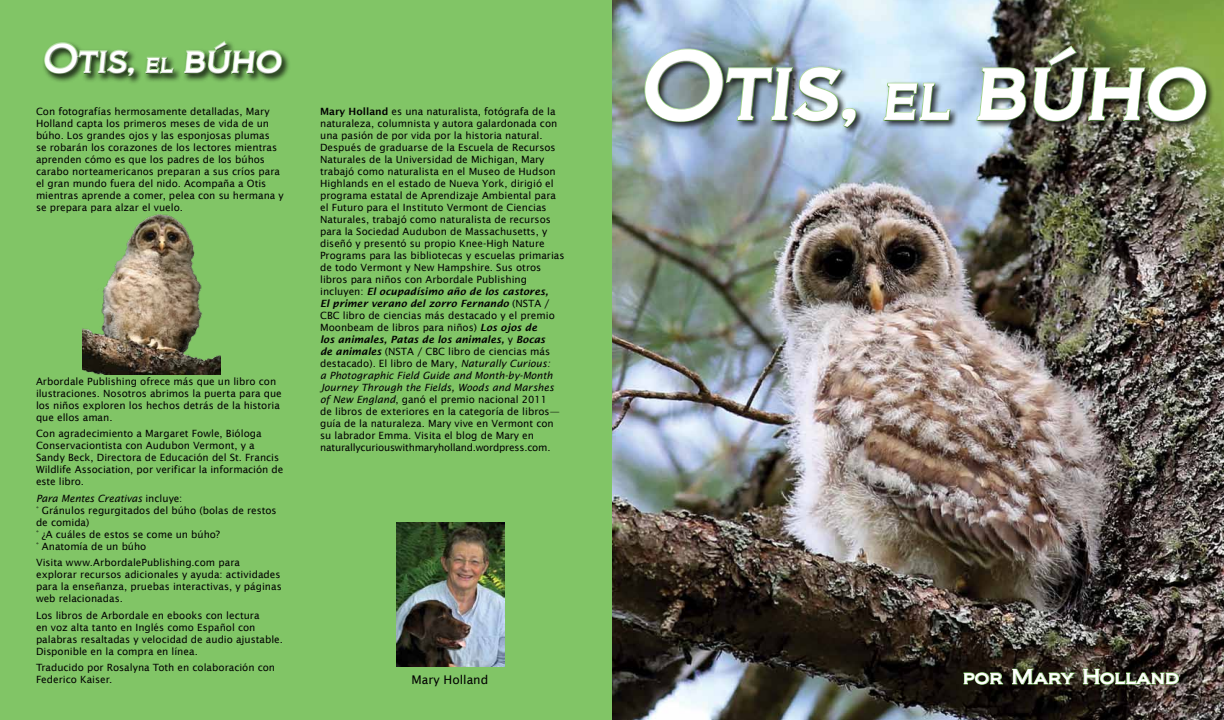
<style>
.page{position:relative;width:1224px;height:720px;background:#fff}
.page>*{position:absolute;margin:0;border:0;box-sizing:border-box;transform-origin:0 0}
.t1{font:93.5px "Biondi";color:#fff;scale:.91 1}
.t2{font:39.6px "Biondi";color:#fff;scale:.91 1}
.t3{font:20px "Biondi";color:#fff}
.t4{font:12px "Lucida Sans";color:#000}
.t5{font:10px/12px "Lucida Sans";color:#000}
.s1{font-size:27.5px}
.s2{font-size:66px}
.s3{font-weight:600}
.s4{font-weight:600;font-style:italic}
.s5{font-style:italic}
</style>
<div class="page">
<div style="left:0;top:0;width:612px;height:720px;background:#81c566"></div>
<img style="left:396px;top:522px;width:108px;height:144px">
<img style="left:612px;top:0;width:612px;height:720px">
<img style="left:83px;top:214px;width:137px;height:161px">
<svg style="left:964px;top:672px;width:39px;height:13px"></svg>
<svg style="left:1012px;top:669px;width:62px;height:15px"></svg>
<svg style="left:1083px;top:669px;width:96px;height:16px;background:#465335"></svg>
<div style="left:642px;top:44px;width:573px;height:93px;background:#000;opacity:.75"></div>
<div style="left:642px;top:43px;width:567px;height:84px;background:#fff;opacity:.75"></div>
<div style="left:642px;top:46px;width:567px;height:85px;background:#000;opacity:.75"></div>
<div style="left:42px;top:39px;width:249px;height:46px;background:#000;opacity:.75"></div>
<div style="left:42px;top:38px;width:243px;height:38px;background:#81c566"></div>
<div style="left:42px;top:41px;width:243px;height:38px;background:#000;opacity:.75"></div>
<h2 class="t2" style="left:42px;top:34px;width:270px">Otis, <span class="s1">el</span> búho</h2>
<h1 class="t1" style="left:639px;top:29px;width:638px">Otis, <span class="s2">el</span> búho</h1>
<p class="t5" style="left:320px;top:106px;width:246px"><span class="s3">Mary Holland</span> es una naturalista, fotógrafa de la naturaleza, columnista y autora galardonada con una pasión de por vida por la historia natural.<br>Después de graduarse de la Escuela de Recursos Naturales de la Universidad de Michigan, Mary trabajó como naturalista en el Museo de Hudson Highlands en el estado de Nueva York, dirigió el programa estatal de Aprendizaje Ambiental para el Futuro para el Instituto Vermont de Ciencias Naturales, trabajó como naturalista de recursos para la Sociedad Audubon de Massachusetts, y diseñó y presentó su propio Knee-High Nature Programs para las bibliotecas y escuelas primarias de todo Vermont y New Hampshire. Sus otros libros para niños con Arbordale Publishing incluyen: <span class="s4">El ocupadísimo año de los castores,<br>El primer verano del zorro Fernando</span> (NSTA / CBC libro de ciencias más destacado y el premio Moonbeam de libros para niños) <span class="s4">Los ojos de<br>los animales, Patas de los animales,</span> y <span class="s4">Bocas<br>de animales</span> (NSTA / CBC libro de ciencias más destacado). El libro de Mary, <span class="s5">Naturally Curious:<br>a Photographic Field Guide and Month-by-Month Journey Through the Fields, Woods and Marshes of New England</span>, ganó el premio nacional 2011<br>de libros de exteriores en la categoría de libros— guía de la naturaleza. Mary vive en Vermont con su labrador Emma. Visita el blog de Mary en naturallycuriouswithmaryholland.wordpress.com.</p>
<p class="t5" style="left:36px;top:106px;width:249px">Con fotografías hermosamente detalladas, Mary Holland capta los primeros meses de vida de un búho. Los grandes ojos y las esponjosas plumas<br>se robarán los corazones de los lectores mientras aprenden cómo es que los padres de los búhos carabo norteamericanos preparan a sus críos para el gran mundo fuera del nido. Acompaña a Otis mientras aprende a comer, pelea con su hermana y se prepara para alzar el vuelo.</p>
<p class="t5" style="left:36px;top:375px;width:247px">Arbordale Publishing ofrece más que un libro con ilustraciones. Nosotros abrimos la puerta para que los niños exploren los hechos detrás de la historia que ellos aman.</p>
<p class="t5" style="left:36px;top:428px;width:249px">Con agradecimiento a Margaret Fowle, Bióloga Conservaciontista con Audubon Vermont, y a Sandy Beck, Directora de Educación del St. Francis Wildlife Association, por verificar la información de este libro.</p>
<p class="t5" style="left:36px;top:492px;width:242px"><span class="s5">Para Mentes Creativas</span> incluye:<br>° Gránulos regurgitados del búho (bolas de restos de comida)<br>° ¿A cuáles de estos se come un búho?<br>° Anatomía de un búho</p>
<p class="t5" style="left:36px;top:557px;width:247px">Visita www.ArbordalePublishing.com para explorar recursos adicionales y ayuda: actividades para la enseñanza, pruebas interactivas, y páginas web relacionadas.</p>
<p class="t5" style="left:36px;top:609px;width:248px">Los libros de Arbordale en ebooks con lectura<br>en voz alta tanto en Inglés como Español con palabras resaltadas y velocidad de audio ajustable.<br>Disponible en la compra en línea.</p>
<p class="t5" style="left:36px;top:662px;width:241px">Traducido por Rosalyna Toth en colaboración con<br>Federico Kaiser.</p>
<h3 class="t3" style="left:963px;top:664px;width:218px">por Mary Holland</h3>
<p class="t4" style="left:412px;top:673px;width:78px">Mary Holland</p>
</div>
